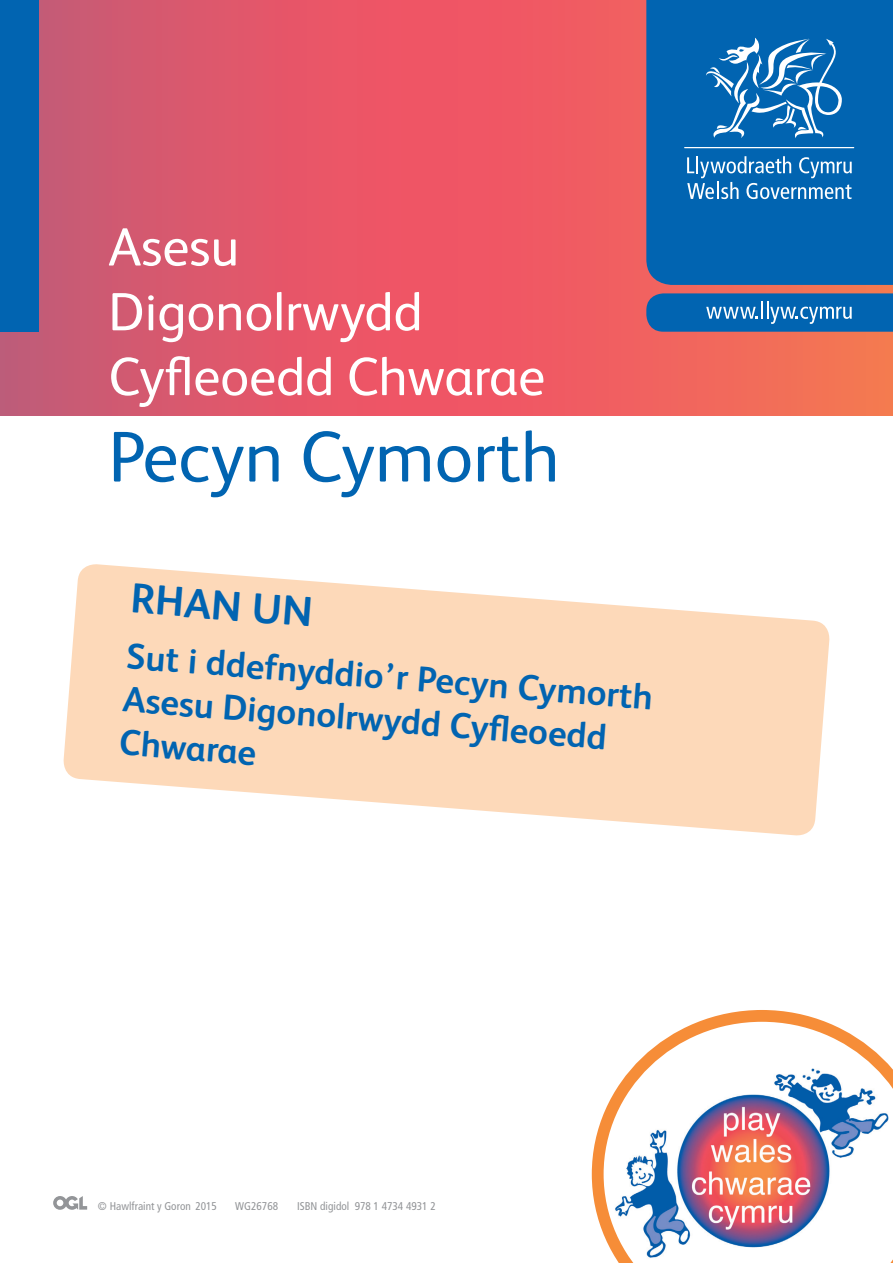
<style>
.page{position:relative;width:893px;height:1263px;background:#fff}
.page>*{position:absolute;margin:0;border:0;box-sizing:border-box;transform-origin:0 0}
.t1{font:72px "FS Albert";color:#0164b1}
.t2{font:54px/64.8px "FS Albert";color:#fff}
.t3{font:700 42px "FS Albert";color:#0164b1}
.t4{font:700 36px/42.5px "FS Albert";color:#0164b1}
.t5{font:condensed 11.25px "Frutiger LT Std";color:#939598}
</style>
<div class="page">
<div style="left:0;top:0;width:893px;height:416px;background:linear-gradient(to right,#ce5177,#ff6c54)"></div>
<svg style="left:63px;top:564px;width:767px;height:272px;fill:#fdd9b9"></svg>
<svg style="left:592px;top:1010px;width:301px;height:253px"></svg>
<div style="left:646px;top:0;width:247px;height:285px;background:#0164b1"></div>
<div style="left:0;top:0;width:38px;height:332px;background:#0164b1"></div>
<svg style="left:646px;top:293px;width:247px;height:39px;background:#1b6fb3"></svg>
<svg style="left:706px;top:38px;width:136px;height:100px"></svg>
<svg style="left:687px;top:156px;width:165px;height:43px;background:#3a86c2"></svg>
<hr style="left:684px;top:147px;width:170px;height:1px;background:#fff">
<svg style="left:53px;top:1196px;width:34px;height:14px"></svg>
<h2 class="t2" style="left:108px;top:212px;width:438px">Asesu<br>Digonolrwydd<br>Cyfleoedd Chwarae</h2>
<h1 class="t1" style="left:108px;top:409px;width:453px">Pecyn Cymorth</h1>
<p class="t3" style="left:134px;top:569px;width:184px;rotate:5deg">RHAN UN</p>
<p class="t4" style="left:127px;top:635px;width:531px;rotate:4deg">Sut i ddefnyddio’r Pecyn Cymorth<br>Asesu Digonolrwydd Cyfl eoedd<br>Chwarae</p>
<p class="t5" style="left:98px;top:1199px;width:121px">© Hawlfraint y Goron 2015</p>
<p class="t5" style="left:235px;top:1199px;width:44px">WG26768</p>
<p class="t5" style="left:297px;top:1199px;width:140px">ISBN digidol 978 1 4734 4931 2</p>
</div>
